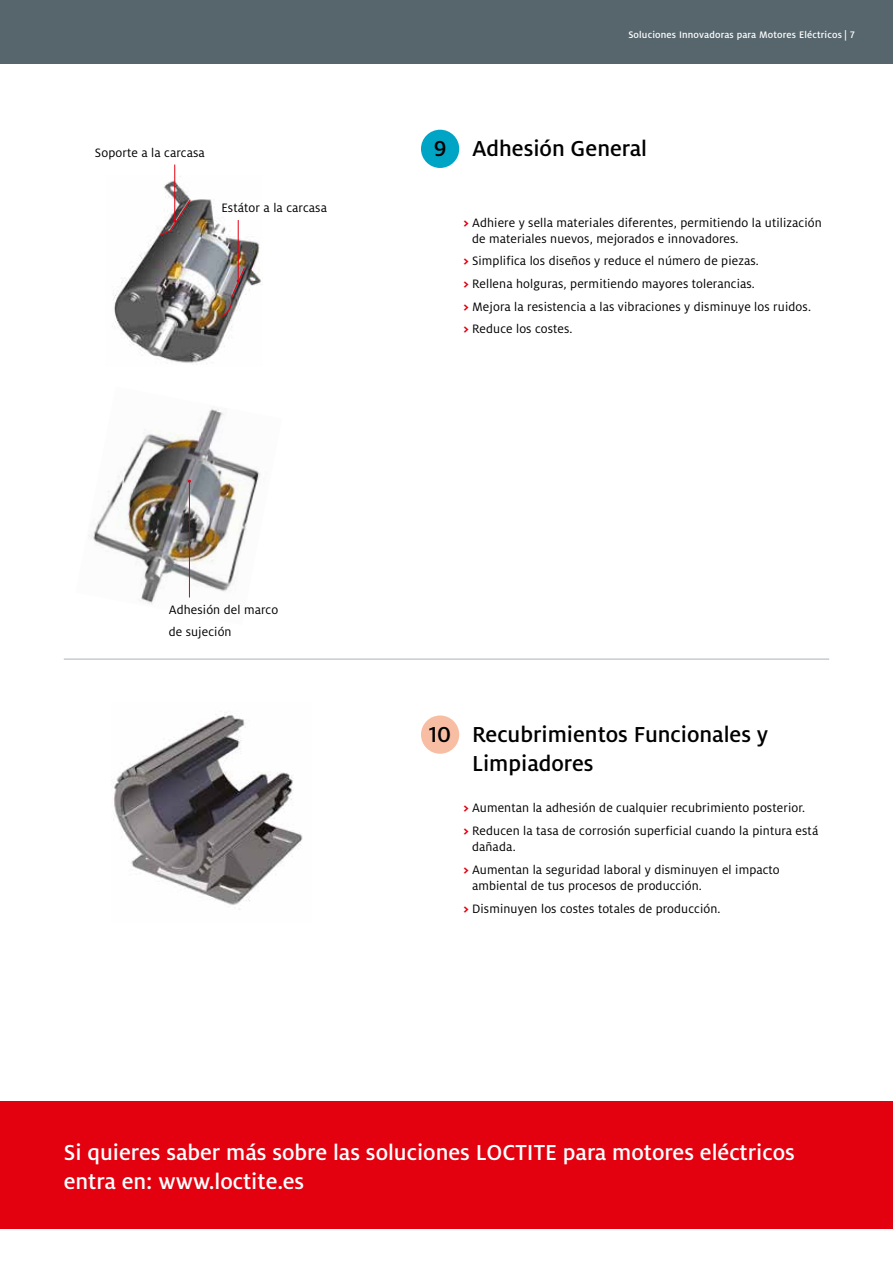
<style>
.page{position:relative;width:893px;height:1263px;background:#fff}
.page>*{position:absolute;margin:0;border:0;box-sizing:border-box;transform-origin:0 0}
.t1{font:500 24px/28.8px "Henkel Milo";color:#fff}
.t2{font:500 24px/28.8px "Henkel Milo";color:#000}
.t3{font:13.5px/22.5px "Henkel Milo";letter-spacing:.01em;color:#000}
.t4{font:500 10.5px "Henkel Milo";letter-spacing:.015em;color:#fff}
.s1{font-weight:700;color:#e3000f}
</style>
<div class="page">
<div style="left:0;top:0;width:893px;height:64px;background:#57666d"></div>
<hr style="left:64px;top:658px;width:765px;height:2px;background:#c7cdd0">
<div style="left:0;top:1101px;width:893px;height:128px;background:#e3000f"></div>
<img style="left:113px;top:712px;width:190px;height:198px">
<img style="left:113px;top:175px;width:148px;height:190px">
<hr style="left:174px;top:165px;width:1px;height:56px;background:#e3000f">
<hr style="left:238px;top:220px;width:1px;height:61px;background:#e3000f">
<svg style="left:159px;top:199px;width:32px;height:37px"></svg>
<svg style="left:222px;top:267px;width:23px;height:50px"></svg>
<img style="left:91px;top:409px;width:169px;height:195px">
<hr style="left:189px;top:481px;width:1px;height:116px;background:#e3000f">
<div style="left:421px;top:130px;width:38px;height:38px;background:#00a4c4;border-radius:50%"></div>
<div style="left:421px;top:715px;width:38px;height:39px;background:#f8bea3;border-radius:50%"></div>
<p class="t3" style="left:95px;top:142px;width:111px">Soporte a la carcasa</p>
<p class="t3" style="left:221px;top:197px;width:107px">Estátor a la carcasa</p>
<p class="t4" style="left:628px;top:29px;width:228px">Soluciones Innovadoras para Motores Eléctricos | 7</p>
<h1 class="t2" style="left:434px;top:134px;width:14px">9</h1>
<h1 class="t2" style="left:472px;top:134px;width:177px">Adhesión General</h1>
<p class="t3" style="left:472px;top:214px;width:351px;line-height:16.2px;text-indent:-9px"><span class="s1">&gt;</span> Adhiere y sella materiales diferentes, permitiendo la utilización de materiales nuevos, mejorados e innovadores.</p>
<p class="t3" style="left:463px;top:250px;width:349px"><span class="s1">&gt;</span> Simplifica los diseños y reduce el número de piezas.<br><span class="s1">&gt;</span> Rellena holguras, permitiendo mayores tolerancias.<br><span class="s1">&gt;</span> Mejora la resistencia a las vibraciones y disminuye los ruidos. <span class="s1">&gt;</span> Reduce los costes.</p>
<p class="t3" style="left:169px;top:598px;width:111px">Adhesión del marco de sujeción</p>
<h1 class="t2" style="left:429px;top:720px;width:24px">10</h1>
<h1 class="t2" style="left:472px;top:720px;width:298px">Recubrimientos Funcionales y<br>Limpiadores</h1>
<p class="t3" style="left:463px;top:797px;width:356px"><span class="s1">&gt;</span> Aumentan la adhesión de cualquier recubrimiento posterior.<br><span class="s1">&gt;</span> Reducen la tasa de corrosión superficial cuando la pintura está</p>
<p class="t3" style="left:463px;top:836px;width:318px;text-indent:9px">dañada.<br><span class="s1">&gt;</span> Aumentan la seguridad laboral y disminuyen el impacto</p>
<p class="t3" style="left:463px;top:874px;width:259px;text-indent:9px">ambiental de tus procesos de producción.<br><span class="s1">&gt;</span> Disminuyen los costes totales de producción.</p>
<h1 class="t1" style="left:64px;top:1138px;width:732px">Si quieres saber más sobre las soluciones LOCTITE para motores eléctricos entra en: www.loctite.es</h1>
</div>
